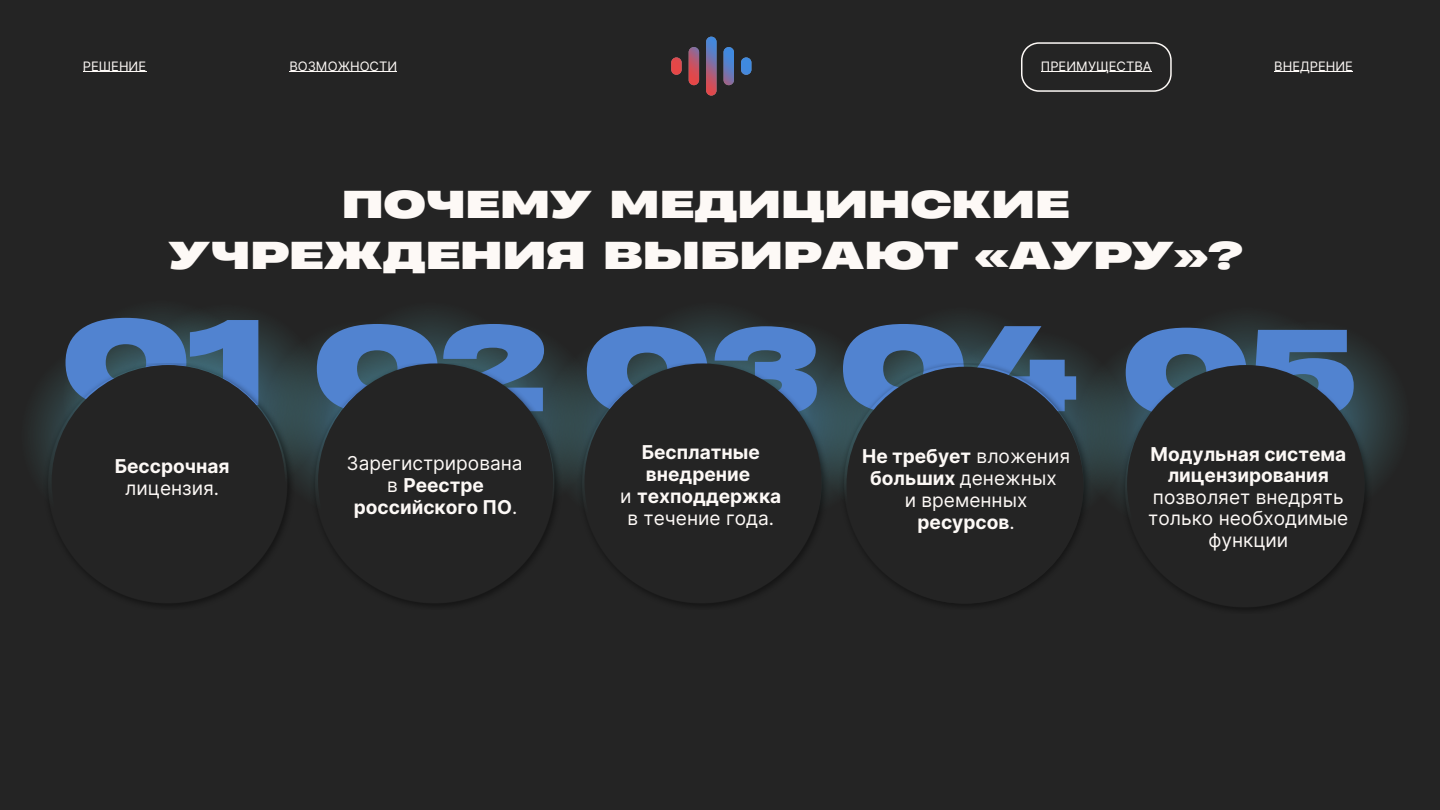
<style>
.page{position:relative;width:1440px;height:810px;background:#242424}
.page>*{position:absolute;margin:0;border:0;box-sizing:border-box;transform-origin:0 0}
.t1{font:700 114.5px "Heading Now 96";color:#5183d0}
.t2{font:700 36.6px/51.3px "Heading Now 96";color:#fdf9f6;text-align:center}
.t3{font:700 19.1px/22.1px "Inter";color:#fdf9f6;text-align:center}
.t4{font:19.1px/22.1px "Inter";color:#fdf9f6;text-align:center}
.t5{font:13px "Inter";color:#fdf9f6}
.s1{font-weight:400}
.s2{font-weight:700}
</style>
<div class="page">
<img style="left:261px;top:325px;width:66px;height:163px">
<img style="left:105px;top:313px;width:156px;height:50px">
<img style="left:34px;top:335px;width:186px;height:137px">
<img style="left:612px;top:315px;width:126px;height:48px">
<img style="left:885px;top:320px;width:115px;height:43px">
<img style="left:931px;top:330px;width:200px;height:166px">
<img style="left:685px;top:320px;width:200px;height:173px">
<img style="left:331px;top:315px;width:125px;height:48px">
<img style="left:400px;top:320px;width:200px;height:167px">
<img style="left:43px;top:363px;width:252px;height:243px">
<img style="left:311px;top:363px;width:252px;height:243px">
<img style="left:577px;top:363px;width:252px;height:243px">
<img style="left:840px;top:363px;width:252px;height:243px">
<div style="left:52px;top:365px;width:233px;height:233px;background:#242424;border-radius:50%"></div>
<div style="left:318px;top:364px;width:235px;height:235px;background:#242424;border-radius:50%"></div>
<div style="left:584px;top:364px;width:238px;height:237px;background:#242424;border-radius:50%"></div>
<div style="left:847px;top:367px;width:237px;height:237px;background:#242424;border-radius:50%"></div>
<img style="left:1147px;top:329px;width:64px;height:38px">
<img style="left:1211px;top:320px;width:186px;height:160px">
<img style="left:1120px;top:367px;width:252px;height:243px">
<div style="left:1127px;top:365px;width:238px;height:238px;background:#242424;border-radius:50%"></div>
<svg style="left:671px;top:57px;width:11px;height:18px"></svg>
<svg style="left:689px;top:47px;width:10px;height:38px"></svg>
<svg style="left:706px;top:37px;width:11px;height:59px"></svg>
<svg style="left:724px;top:47px;width:10px;height:38px"></svg>
<svg style="left:741px;top:57px;width:10px;height:18px"></svg>
<hr style="left:83px;top:72px;width:63px;height:1px;background:#fdf9f6">
<hr style="left:289px;top:72px;width:108px;height:1px;background:#fdf9f6">
<hr style="left:1274px;top:72px;width:79px;height:1px;background:#fdf9f6">
<svg style="left:1021px;top:42px;width:151px;height:50px"></svg>
<p class="t5" style="left:83px;top:58px;width:65px">РЕШЕНИЕ</p>
<p class="t5" style="left:289px;top:58px;width:109px">ВОЗМОЖНОСТИ</p>
<p class="t5" style="left:1041px;top:58px;width:112px">ПРЕИМУЩЕСТВА</p>
<p class="t5" style="left:1274px;top:58px;width:80px">ВНЕДРЕНИЕ</p>
<h2 class="t2" style="left:168px;top:178px;width:1076px">ПОЧЕМУ МЕДИЦИНСКИЕ<br>УЧРЕЖДЕНИЯ ВЫБИРАЮТ «АУРУ»?</h2>
<h1 class="t1" style="left:63px;top:291px;width:1018px">01 02 03 04</h1>
<p class="t3" style="left:115px;top:455px;width:116px">Бессрочная</p>
<p class="t4" style="left:125px;top:477px;width:95px">лицензия.</p>
<p class="t3" style="left:347px;top:452px;width:178px"><span class="s1">Зарегистрирована в</span> Реестре российского ПО<span class="s1">.</span></p>
<p class="t3" style="left:620px;top:441px;width:162px">Бесплатные внедрение<br><span class="s1">и</span> техподдержка <span class="s1">в течение года.</span></p>
<p class="t4" style="left:862px;top:445px;width:210px"><span class="s2">Не требует</span> вложения <span class="s2">больших</span> денежных<br>и временных <span class="s2">ресурсов</span>.</p>
<h1 class="t1" style="left:1123px;top:295px;width:235px">05</h1>
<p class="t3" style="left:1150px;top:443px;width:197px;line-height:21.5px">Модульная система лицензирования</p>
<p class="t4" style="left:1148px;top:486px;width:202px;line-height:21.5px">позволяет внедрять только необходимые функции</p>
</div>
